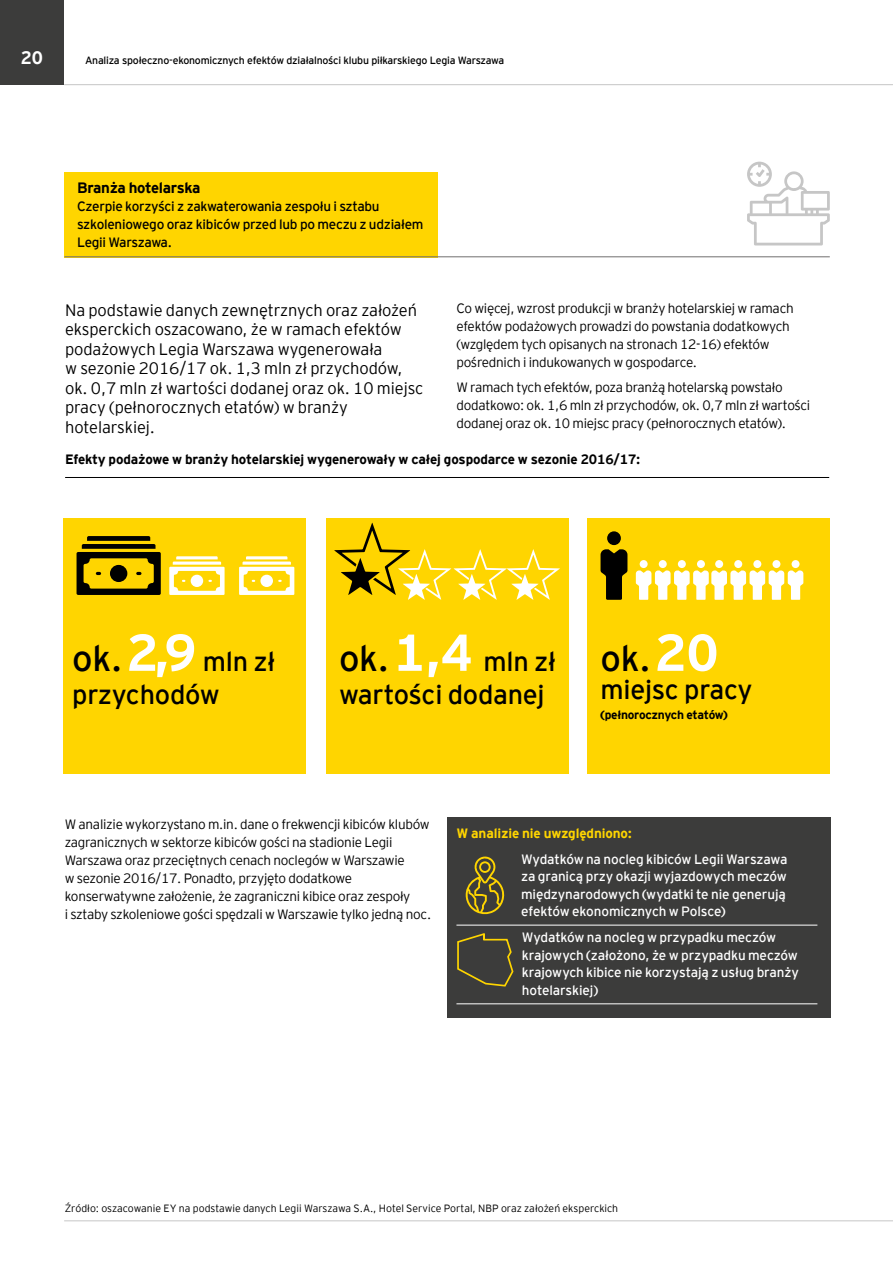
<style>
.page{position:relative;width:893px;height:1263px;background:#fff}
.page>*{position:absolute;margin:0;border:0;box-sizing:border-box;transform-origin:0 0}
.t1{font:36px "EY Interstate";color:#000}
.t2{font:27px/32.7px "EY Interstate";letter-spacing:-.01em;color:#000}
.t3{font:700 18px "EY Interstate";color:#fff}
.t4{font:300 16.5px/19.5px "EY Interstate";letter-spacing:-.005em;color:#000}
.t5{font:700 15px "EY Interstate";letter-spacing:-.02em;color:#000}
.t6{font:300 13.5px/18px "EY Interstate";letter-spacing:-.02em;color:#000}
.t7{font:13.5px/17.5px "EY Interstate";letter-spacing:-.01em;color:#fff}
.t8{font:13.5px/18px "EY Interstate";letter-spacing:-.02em;color:#000}
.t9{font:700 13.5px "EY Interstate";letter-spacing:-.01em;color:#000}
.t10{font:700 13.5px "EY Interstate";letter-spacing:-.01em;color:#ffd500}
.t11{font:700 12px "EY Interstate";letter-spacing:-.02em;color:#000}
.t12{font:300 10.5px "EY Interstate";letter-spacing:-.005em;color:#000}
.t13{font:10.5px "EY Interstate";letter-spacing:-.02em;color:#000}
.s1{font-size:36px}
.s2{font-weight:700;font-size:51.75px;color:#fff}
</style>
<div class="page">
<hr style="left:64px;top:1220px;width:829px;height:1px;background:#c6c6c6">
<div style="left:447px;top:817px;width:384px;height:200px;background:#3c3c3b"></div>
<div style="left:64px;top:172px;width:373px;height:85px;background:#ffd500"></div>
<hr style="left:64px;top:256px;width:766px;height:1px;background:#706f6f">
<hr style="left:456px;top:925px;width:361px;height:1px;background:#fff">
<hr style="left:456px;top:1003px;width:361px;height:1px;background:#fff">
<svg style="left:466px;top:856px;width:39px;height:59px"></svg>
<svg style="left:457px;top:933px;width:57px;height:54px"></svg>
<hr style="left:65px;top:477px;width:764px;height:1px;background:#000">
<svg style="left:747px;top:162px;width:83px;height:83px"></svg>
<div style="left:326px;top:518px;width:243px;height:255px;background:#ffd500"></div>
<div style="left:588px;top:518px;width:242px;height:255px;background:#ffd500"></div>
<svg style="left:600px;top:549px;width:27px;height:51px"></svg>
<div style="left:607px;top:531px;width:14px;height:14px;background:#000;border-radius:50%"></div>
<div style="left:697px;top:560px;width:8px;height:8px;background:#fff;border-radius:50%"></div>
<div style="left:678px;top:560px;width:8px;height:8px;background:#fff;border-radius:50%"></div>
<div style="left:659px;top:560px;width:8px;height:8px;background:#fff;border-radius:50%"></div>
<div style="left:640px;top:560px;width:8px;height:8px;background:#fff;border-radius:50%"></div>
<div style="left:792px;top:560px;width:7px;height:8px;background:#fff;border-radius:50%"></div>
<div style="left:772px;top:560px;width:8px;height:8px;background:#fff;border-radius:50%"></div>
<div style="left:753px;top:560px;width:8px;height:8px;background:#fff;border-radius:50%"></div>
<div style="left:734px;top:560px;width:8px;height:8px;background:#fff;border-radius:50%"></div>
<svg style="left:636px;top:570px;width:167px;height:30px"></svg>
<div style="left:715px;top:560px;width:8px;height:8px;background:#fff;border-radius:50%"></div>
<svg style="left:334px;top:522px;width:226px;height:78px"></svg>
<div style="left:64px;top:518px;width:242px;height:255px;background:#ffd500"></div>
<svg style="left:77px;top:536px;width:84px;height:59px"></svg>
<div style="left:110px;top:565px;width:17px;height:17px;background:#000;border-radius:50%"></div>
<svg style="left:169px;top:556px;width:56px;height:39px"></svg>
<div style="left:191px;top:575px;width:12px;height:12px;background:#fff;border-radius:50%"></div>
<svg style="left:239px;top:556px;width:55px;height:39px"></svg>
<div style="left:260px;top:575px;width:13px;height:12px;background:#fff;border-radius:50%"></div>
<div style="left:0;top:0;width:64px;height:85px;background:#3c3c3b"></div>
<hr style="left:64px;top:84px;width:829px;height:1px;background:#c6c6c6">
<h3 class="t3" style="left:21px;top:44px;width:23px">20</h3>
<p class="t13" style="left:85px;top:53px;width:421px">Analiza społeczno-ekonomicznych efektów działalności klubu piłkarskiego Legia Warszawa</p>
<p class="t5" style="left:77px;top:176px;width:125px">Branża hotelarska</p>
<p class="t8" style="left:77px;top:196px;width:348px">Czerpie korzyści z zakwaterowania zespołu i sztabu szkoleniowego oraz kibiców przed lub po meczu z udziałem<br>Legii Warszawa.</p>
<p class="t4" style="left:65px;top:299px;width:360px">Na podstawie danych zewnętrznych oraz założeń eksperckich oszacowano, że w ramach efektów podażowych Legia Warszawa wygenerowała<br>w sezonie 2016/17 ok. 1,3 mln zł przychodów, ok. 0,7 mln zł wartości dodanej oraz ok. 10 miejsc pracy (pełnorocznych etatów) w branży hotelarskiej.</p>
<p class="t6" style="left:456px;top:299px;width:339px">Co więcej, wzrost produkcji w branży hotelarskiej w ramach efektów podażowych prowadzi do powstania dodatkowych (względem tych opisanych na stronach 12-16) efektów pośrednich i indukowanych w gospodarce.</p>
<p class="t6" style="left:456px;top:377px;width:355px">W ramach tych efektów, poza branżą hotelarską powstało dodatkowo: ok. 1,6 mln zł przychodów, ok. 0,7 mln zł wartości dodanej oraz ok. 10 miejsc pracy (pełnorocznych etatów).</p>
<p class="t9" style="left:65px;top:450px;width:577px">Efekty podażowe w branży hotelarskiej wygenerowały w całej gospodarce w sezonie 2016/17:</p>
<h2 class="t2" style="left:72px;top:643px;width:204px"><span class="s1">ok.</span><span class="s2">2,9</span> mln zł przychodów</h2>
<h2 class="t2" style="left:339px;top:643px;width:218px"><span class="s1">ok.</span><span class="s2">1,4</span> mln zł wartości dodanej</h2>
<h1 class="t1" style="left:600px;top:632px;width:120px">ok.<span class="s2">20</span></h1>
<h2 class="t2" style="left:600px;top:672px;width:153px">miejsc pracy</h2>
<p class="t11" style="left:600px;top:706px;width:128px">(pełnorocznych etatów)</p>
<p class="t6" style="left:65px;top:814px;width:368px">W analizie wykorzystano m.in. dane o frekwencji kibiców klubów zagranicznych w sektorze kibiców gości na stadionie Legii Warszawa oraz przeciętnych cenach noclegów w Warszawie<br>w sezonie 2016/17. Ponadto, przyjęto dodatkowe konserwatywne założenie, że zagraniczni kibice oraz zespoły<br>i sztaby szkoleniowe gości spędzali w Warszawie tylko jedną noc.</p>
<p class="t10" style="left:456px;top:823px;width:177px">W analizie nie uwzględniono:</p>
<p class="t7" style="left:521px;top:849px;width:268px">Wydatków na nocleg kibiców Legii Warszawa za granicą przy okazji wyjazdowych meczów międzynarodowych (wydatki te nie generują efektów ekonomicznych w Polsce)</p>
<p class="t7" style="left:522px;top:928px;width:279px">Wydatków na nocleg w przypadku meczów krajowych (założono, że w przypadku meczów krajowych kibice nie korzystają z usług branży hotelarskiej)</p>
<p class="t12" style="left:65px;top:1201px;width:555px">Źródło: oszacowanie EY na podstawie danych Legii Warszawa S.A., Hotel Service Portal, NBP oraz założeń eksperckich</p>
</div>
